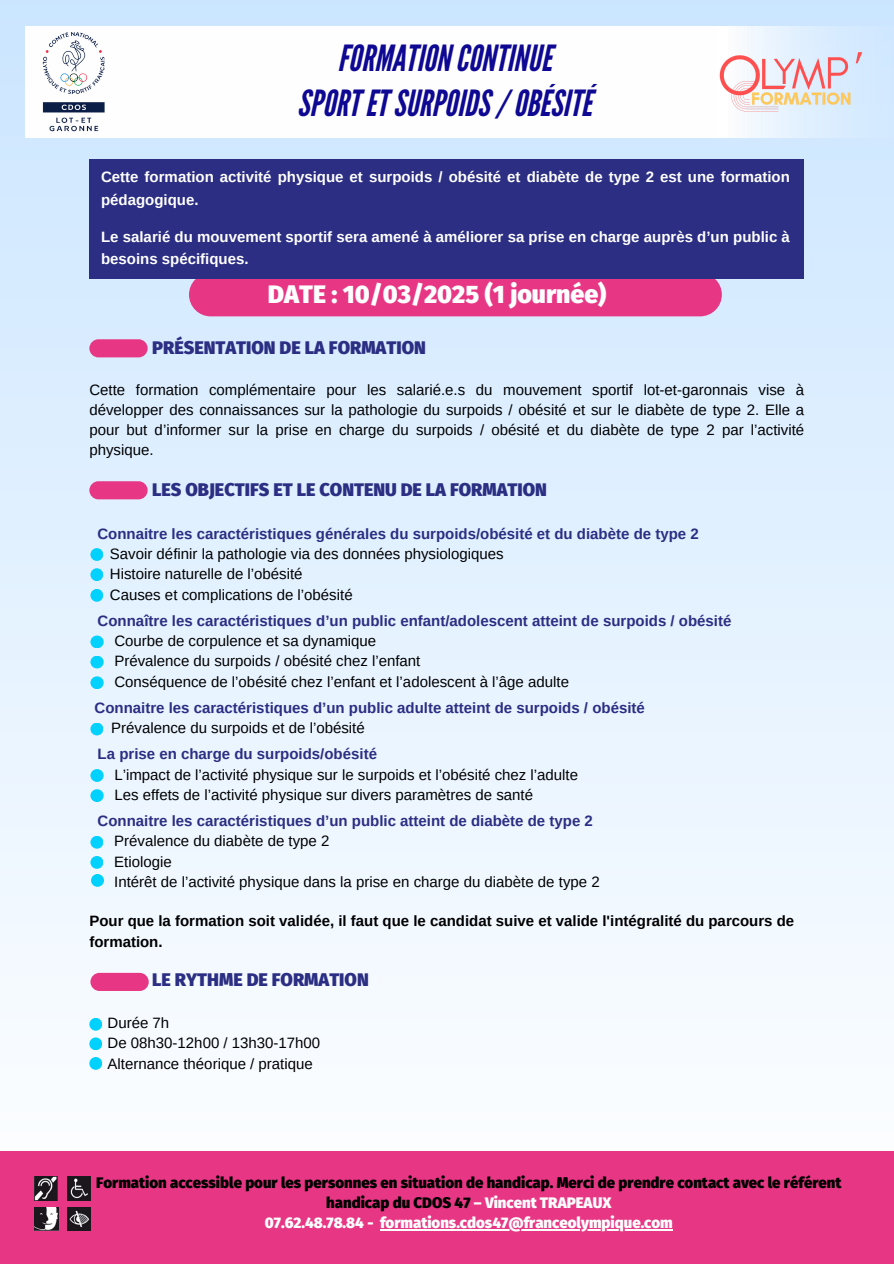
<style>
.page{position:relative;width:894px;height:1264px;background:#fff}
.page>*{position:absolute;margin:0;border:0;box-sizing:border-box;transform-origin:0 0}
.t1{font:italic 36px/45px "League Gothic";color:#0e0892;text-align:center}
.t2{font:900 24.9px "Fira Sans";color:#fff}
.t3{font:900 18px "Fira Sans";color:#2b2e82}
.t4{font:15px/20.2px "Arimo";color:#000;text-align:justify}
.t5{font:700 15px "Arimo";color:#2b2e82}
.t6{font:700 15px/22.5px "Arimo";color:#fff}
.t7{font:900 15px/20.2px "Fira Sans";color:#000;text-align:center}
.t8{font:700 15px/20.9px "Arimo";color:#000}
.s1{color:#fefefe}
</style>
<div class="page">
<div style="left:0;top:0;width:893px;height:1229px;background:linear-gradient(to bottom,#cae5ff,#fff)"></div>
<div style="left:26px;top:26px;width:695px;height:112px;background:#fefefe"></div>
<img style="left:42px;top:32px;width:63px;height:100px">
<img style="left:721px;top:26px;width:172px;height:112px">
<img style="left:719px;top:50px;width:143px;height:63px">
<div style="left:189px;top:273px;width:532px;height:43px;background:#e73784;border-radius:22px"></div>
<div style="left:89px;top:159px;width:714px;height:119px;background:#2b2e82"></div>
<div style="left:89px;top:339px;width:59px;height:18px;background:#e73784;border-radius:9px"></div>
<div style="left:89px;top:481px;width:59px;height:18px;background:#e73784;border-radius:9px"></div>
<div style="left:90px;top:548px;width:13px;height:13px;background:#00d1fe;border-radius:50%"></div>
<div style="left:90px;top:568px;width:13px;height:13px;background:#00d1fe;border-radius:50%"></div>
<div style="left:90px;top:589px;width:13px;height:12px;background:#00d1fe;border-radius:50%"></div>
<div style="left:90px;top:635px;width:14px;height:13px;background:#00d1fe;border-radius:50%"></div>
<div style="left:90px;top:655px;width:14px;height:13px;background:#00d1fe;border-radius:50%"></div>
<div style="left:90px;top:676px;width:14px;height:13px;background:#00d1fe;border-radius:50%"></div>
<div style="left:90px;top:722px;width:13px;height:13px;background:#00d1fe;border-radius:50%"></div>
<div style="left:90px;top:835px;width:13px;height:13px;background:#00d1fe;border-radius:50%"></div>
<div style="left:90px;top:856px;width:13px;height:12px;background:#00d1fe;border-radius:50%"></div>
<div style="left:90px;top:769px;width:14px;height:13px;background:#00d1fe;border-radius:50%"></div>
<div style="left:90px;top:789px;width:14px;height:13px;background:#00d1fe;border-radius:50%"></div>
<div style="left:90px;top:972px;width:59px;height:18px;background:#e73784;border-radius:9px"></div>
<div style="left:89px;top:1017px;width:13px;height:13px;background:#00d1fe;border-radius:50%"></div>
<div style="left:89px;top:1037px;width:13px;height:13px;background:#00d1fe;border-radius:50%"></div>
<div style="left:89px;top:1056px;width:13px;height:13px;background:#00d1fe;border-radius:50%"></div>
<div style="left:0;top:1150px;width:893px;height:113px;background:#e73784"></div>
<img style="left:34px;top:1176px;width:24px;height:24px">
<img style="left:68px;top:1176px;width:22px;height:24px">
<img style="left:34px;top:1207px;width:25px;height:23px">
<img style="left:67px;top:1207px;width:24px;height:23px">
<hr style="left:380px;top:1229px;width:292px;height:1px;background:#fefefe">
<div style="left:91px;top:874px;width:13px;height:12px;background:#00d1fe;border-radius:50%"></div>
<p class="t1" style="left:297px;top:36px;width:296px">FORMATIONCONTINUE<br>SPORTETSURPOIDS/OBÉSITÉ</p>
<p class="t6" style="left:101px;top:166px;width:690px">Cette formation activité physique et surpoids / obésité et diabète de type 2 est une formation pédagogique.</p>
<p class="t6" style="left:101px;top:225px;width:690px">Le salarié du mouvement sportif sera amené à améliorer sa prise en charge auprès d’un public à besoins spécifiques.</p>
<h1 class="t2" style="left:268px;top:279px;width:340px">DATE : 10/03/2025 (1 journée)</h1>
<h4 class="t3" style="left:152px;top:337px;width:275px">PRÉSENTATION DE LA FORMATION</h4>
<h4 class="t4" style="left:89px;top:379px;width:716px">Cette formation complémentaire pour les salarié.e.s du mouvement sportif lot-et-garonnais vise à développer des connaissances sur la pathologie du surpoids / obésité et sur le diabète de type 2. Elle a pour but d’informer sur la prise en charge du surpoids / obésité et du diabète de type 2 par l’activité physique.</h4>
<h2 class="t3" style="left:152px;top:479px;width:396px">LES OBJECTIFS ET LE CONTENU DE LA FORMATION</h2>
<h3 class="t5" style="left:97px;top:525px;width:602px">Connaitre les caractéristiques générales du surpoids/obésité et du diabète de type 2</h3>
<p class="t4" style="left:110px;top:543px;width:395px">Savoir définir la pathologie via des données physiologiques</p>
<h3 class="t4" style="left:110px;top:564px;width:194px">Histoire naturelle de l’obésité</h3>
<p class="t4" style="left:110px;top:584px;width:244px">Causes et complications de l’obésité</p>
<p class="t5" style="left:98px;top:612px;width:635px">Connaître les caractéristiques d’un public enfant/adolescent atteint de surpoids / obésité</p>
<p class="t4" style="left:114px;top:630px;width:263px">Courbe de corpulence et sa dynamique</p>
<p class="t4" style="left:114px;top:651px;width:307px">Prévalence du surpoids / obésité chez l’enfant</p>
<p class="t4" style="left:114px;top:671px;width:456px">Conséquence de l’obésité chez l’enfant et l’adolescent à l’âge adulte</p>
<p class="t5" style="left:94px;top:699px;width:551px">Connaitre les caractéristiques d’un public adulte atteint de surpoids / obésité</p>
<p class="t4" style="left:111px;top:717px;width:255px">Prévalence du surpoids et de l’obésité</p>
<p class="t5" style="left:98px;top:745px;width:281px">La prise en charge du surpoids/obésité</p>
<p class="t4" style="left:114px;top:764px;width:465px">L’impact de l’activité physique sur le surpoids et l’obésité chez l’adulte</p>
<p class="t4" style="left:114px;top:784px;width:420px">Les effets de l’activité physique sur divers paramètres de santé</p>
<p class="t5" style="left:97px;top:812px;width:496px">Connaitre les caractéristiques d’un public atteint de diabète de type 2</p>
<p class="t4" style="left:114px;top:831px;width:217px">Prévalence du diabète de type 2</p>
<p class="t4" style="left:114px;top:851px;width:59px">Etiologie</p>
<p class="t4" style="left:114px;top:871px;width:487px">Intérêt de l’activité physique dans la prise en charge du diabète de type 2</p>
<p class="t8" style="left:89px;top:910px;width:706px">Pour que la formation soit validée, il faut que le candidat suive et valide l'intégralité du parcours de formation.</p>
<p class="t3" style="left:152px;top:969px;width:218px">LE RYTHME DE FORMATION</p>
<p class="t4" style="left:107px;top:1012px;width:63px">Durée 7h</p>
<h4 class="t4" style="left:107px;top:1033px;width:214px">De 08h30-12h00 / 13h30-17h00</h4>
<h3 class="t4" style="left:107px;top:1053px;width:207px">Alternance théorique / pratique</h3>
<p class="t7" style="left:96px;top:1172px;width:746px">Formation accessible pour les personnes en situation de handicap. Merci de prendre contact avec le référent handicap du CDOS 47 <span class="s1">– Vincent TRAPEAUX<br>07.62.48.78.84 - formations.cdos47@franceolympique.com</span></p>
</div>
